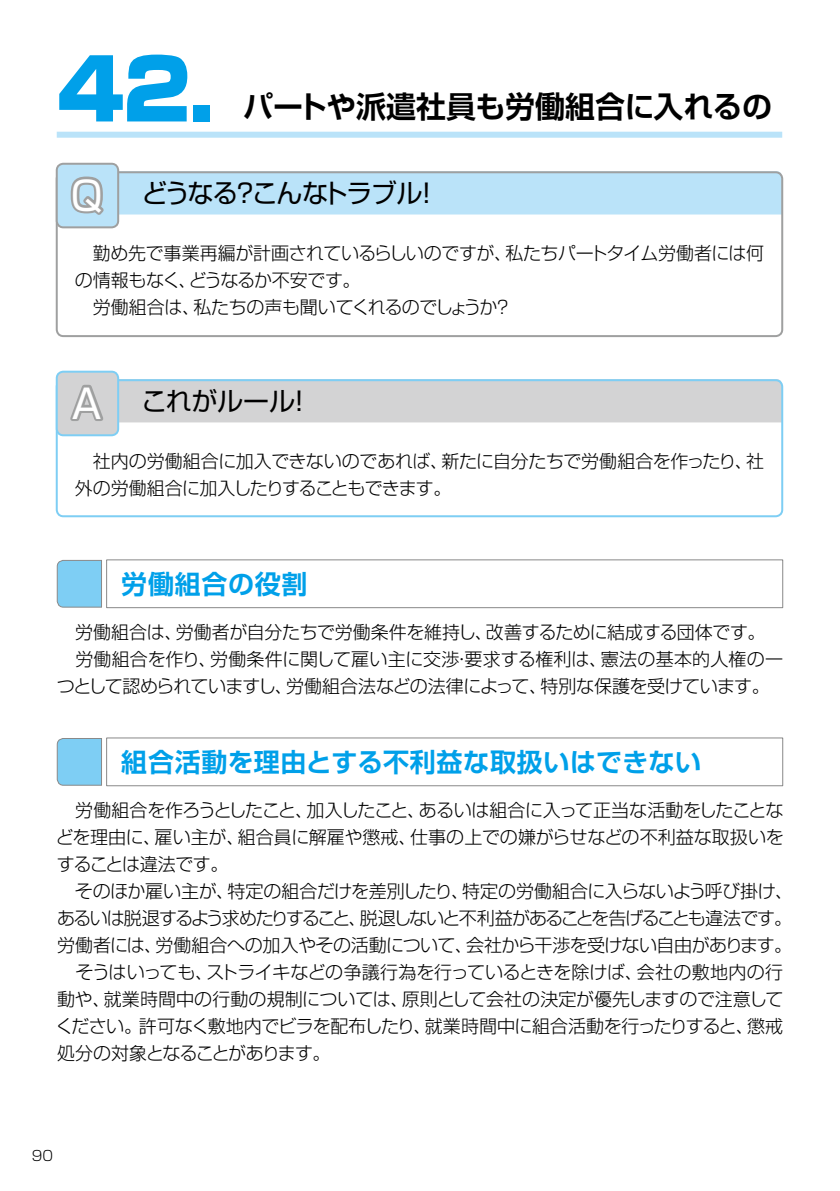
<style>
.page{position:relative;width:840px;height:1191px;background:#fff}
.page>*{position:absolute;margin:0;border:0;box-sizing:border-box;transform-origin:0 0}
.t1{font:900 84px "Shin Go Pro";color:#00a0e9}
.t2{font:40px "Shin Go Pro";color:#fff}
.t3{font:700 30px "Shin Go Pro De";letter-spacing:-.005em;color:#000}
.t4{font:700 26px "Shin Go Pro De";letter-spacing:.025em;color:#00a0e9}
.t5{font:26px "Shin Go Pro";letter-spacing:-.055em;color:#000}
.t6{font:300 18px/27px "Shin Go Pro";letter-spacing:-.02em;color:#000}
.t7{font:300 14px "Shin Go Pro";color:#000}
</style>
<div class="page">
<div style="left:56px;top:379px;width:726px;height:138px;border:2px solid #7ecef4;border-radius:7px"></div>
<div style="left:56px;top:171px;width:726px;height:166px;border:2px solid #9fa0a0;border-radius:7px"></div>
<svg style="left:56px;top:738px;width:46px;height:48px;background:#82c9eb"></svg>
<svg style="left:56px;top:559px;width:46px;height:49px;background:#85cbec"></svg>
<div style="left:106px;top:559px;width:676px;height:49px;border:1px solid #898989"></div>
<div style="left:106px;top:737px;width:676px;height:49px;border:1px solid #898989"></div>
<div style="left:57px;top:164px;width:61px;height:63px;background:#bae3f9;border-radius:7px"></div>
<svg style="left:70px;top:171px;width:711px;height:48px;background:#bee1f3"></svg>
<div style="left:56px;top:163px;width:63px;height:65px;border:2px solid #9fa0a0;border-radius:7px"></div>
<div style="left:57px;top:372px;width:61px;height:63px;background:#d3d3d4;border-radius:7px"></div>
<svg style="left:70px;top:377px;width:711px;height:46px;background:#d0d4d6"></svg>
<div style="left:56px;top:371px;width:63px;height:65px;border:2px solid #7ecef4;border-radius:7px"></div>
<div style="left:57px;top:132px;width:724px;height:6px;background:#bae3f9"></div>
<h1 class="t1" style="left:57px;top:23px;width:160px">42.</h1>
<h3 class="t3" style="left:243px;top:82px;width:530px">パートや派遣社員も労働組合に入れるの</h3>
<h2 class="t2" style="left:70px;top:163px;width:34px">Q</h2>
<h3 class="t5" style="left:142px;top:171px;width:299px">どうなる？こんなトラブル！</h3>
<p class="t6" style="left:75px;top:238px;width:690px">　勤め先で事業再編が計画されているらしいのですが、私たちパートタイム労働者には何の情報もなく、どうなるか不安です。<br>　労働組合は、私たちの声も聞いてくれるのでしょうか？</p>
<h2 class="t2" style="left:72px;top:370px;width:32px">A</h2>
<h3 class="t5" style="left:141px;top:379px;width:172px">これがルール！</h3>
<p class="t6" style="left:75px;top:445px;width:690px">　社内の労働組合に加入できないのであれば、新たに自分たちで労働組合を作ったり、社外の労働組合に加入したりすることもできます。</p>
<h3 class="t4" style="left:121px;top:562px;width:187px">労働組合の役割</h3>
<p class="t6" style="left:57px;top:616px;width:727px">　労働組合は、労働者が自分たちで労働条件を維持し、改善するために結成する団体です。　労働組合を作り、労働条件に関して雇い主に交渉・要求する権利は、憲法の基本的人権の一つとして認められていますし、労働組合法などの法律によって、特別な保護を受けています。</p>
<h3 class="t4" style="left:121px;top:740px;width:581px">組合活動を理由とする不利益な取扱いはできない</h3>
<p class="t6" style="left:55px;top:794px;width:739px">　労働組合を作ろうとしたこと、加入したこと、あるいは組合に入って正当な活動をしたことなどを理由に、雇い主が、組合員に解雇や懲戒、仕事の上での嫌がらせなどの不利益な取扱いをすることは違法です。<br>　そのほか雇い主が、特定の組合だけを差別したり、特定の労働組合に入らないよう呼び掛け、あるいは脱退するよう求めたりすること、脱退しないと不利益があることを告げることも違法です。労働者には、労働組合への加入やその活動について、会社から干渉を受けない自由があります。　そうはいっても、ストライキなどの争議行為を行っているときを除けば、会社の敷地内の行動や、就業時間中の行動の規制については、原則として会社の決定が優先しますので注意してください。許可なく敷地内でビラを配布したり、就業時間中に組合活動を行ったりすると、懲戒処分の対象となることがあります。</p>
<p class="t7" style="left:32px;top:1144px;width:23px">90</p>
</div>
